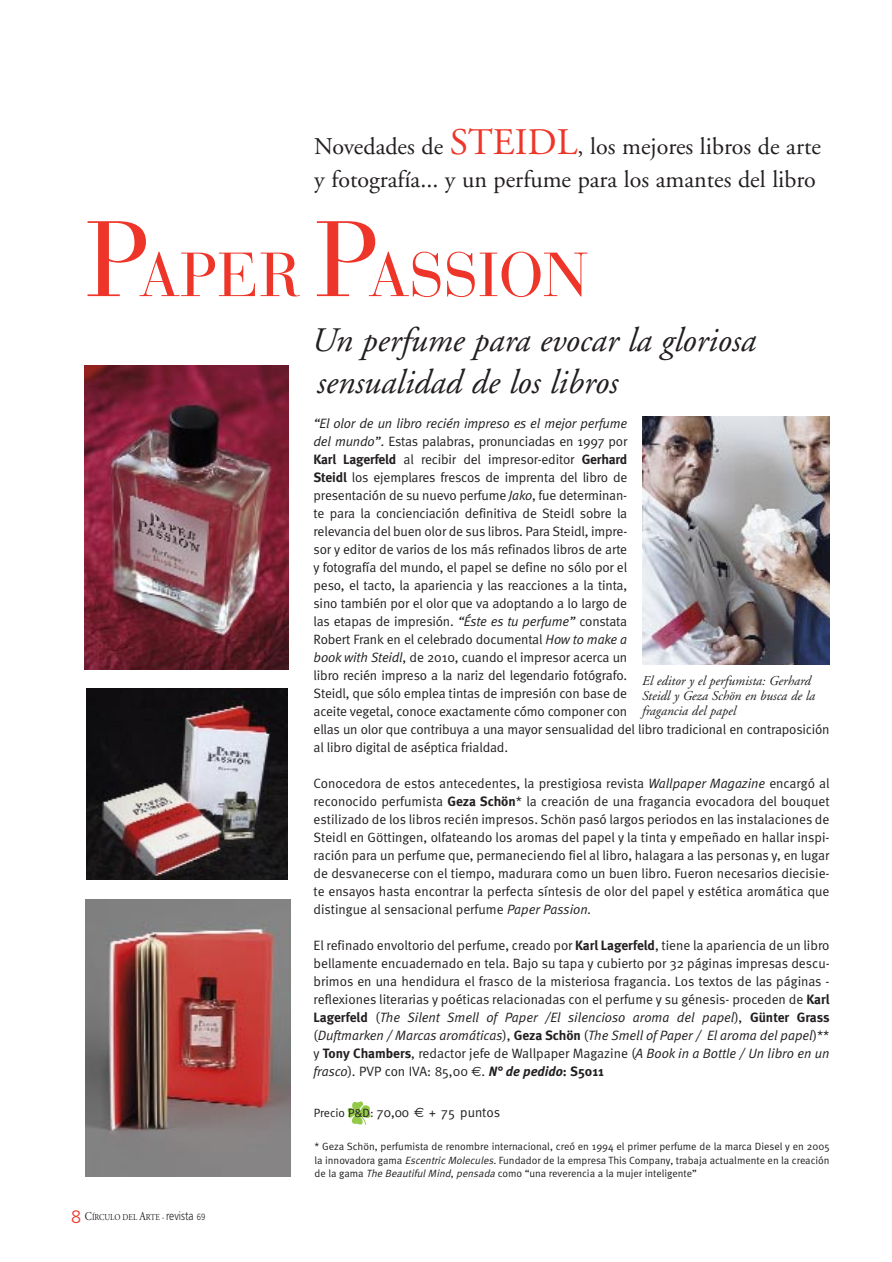
<style>
.page{position:relative;width:892px;height:1262px;background:#fff}
.page>*{position:absolute;margin:0;border:0;box-sizing:border-box;transform-origin:0 0}
.t1{font:61.65px "Bauer Bodoni";color:#ee3529}
.t2{font:italic 34.35px/42px "Adobe Garamond";color:#231f20}
.t3{font:24px/32.8px "Adobe Garamond";color:#231f20}
.t4{font:13.5px/18px "Meta Normal";letter-spacing:-.01em;color:#231f20;text-align:justify}
.t5{font:italic 13.5px/15px "Adobe Garamond";color:#231f20}
.t6{font:13.5px "Meta Normal";color:#231f20}
.t7{font:10.5px/13.5px "Meta Normal";color:#231f20;text-align:justify}
.t8{font:9px "Adobe Garamond";color:#231f20;scale:.85 1}
.s1{font-size:37.5px;color:#ee3529}
.s2{font-size:106.35px}
.s3{font-style:italic}
.s4{font-family:"Meta";font-weight:700}
.s5{font-family:"Euro Sans"}
.s6{font-family:"Meta";font-weight:700;font-style:italic}
.s7{font-size:12px}
.s8{font-family:"Frutiger";font-weight:300;font-size:18px;color:#ee3529}
.s9{font-weight:600}
.s10{font-family:"Frutiger";font-weight:300;font-size:12px}
.s11{font-family:"Frutiger";font-weight:300}
</style>
<div class="page">
<img style="left:87px;top:688px;width:201px;height:191px">
<img style="left:86px;top:899px;width:204px;height:277px">
<img style="left:85px;top:365px;width:203px;height:304px">
<img style="left:642px;top:416px;width:187px;height:248px">
<img style="left:347px;top:1101px;width:24px;height:24px">
<h3 class="t3" style="left:314px;top:133px;width:508px">Novedades de <span class="s1">STEIDL</span>, los mejores libros de arte y fotografía... y un perfume para los amantes del libro</h3>
<h1 class="t1" style="left:86px;top:251px;width:503px"><span class="s2">P</span>APER <span class="s2">P</span>ASSION</h1>
<h2 class="t2" style="left:311px;top:322px;width:446px">Un perfume para evocar la gloriosa sensualidad de los libros</h2>
<p class="t4" style="left:313px;top:415px;width:517px;text-align:left"><span class="s3">“El olor de un libro recién impreso es el mejor perfume<br>del mundo”</span><span class="s3">.</span> Estas palabras, pronunciadas en 1997 por<br><span class="s4">Karl Lagerfeld</span> al recibir del impresor-editor <span class="s4">Gerhard<br>Steidl</span> los ejemplares frescos de imprenta del libro de<br>presentación de su nuevo perfume <span class="s3">Jako</span>, fue determinan-<br>te para la concienciación definitiva de Steidl sobre la<br>relevancia del buen olor de sus libros. Para Steidl, impre-<br>sor y editor de varios de los más refinados libros de arte<br>y fotografía del mundo, el papel se define no sólo por el<br>peso, el tacto, la apariencia y las reacciones a la tinta,<br>sino también por el olor que va adoptando a lo largo de<br>las etapas de impresión. <span class="s3">“Éste es tu perfume”</span> constata<br>Robert Frank en el celebrado documental <span class="s3">How to make a<br>book with Steidl</span>, de 2010, cuando el impresor acerca un<br>libro recién impreso a la nariz del legendario fotógrafo.<br>Steidl, que sólo emplea tintas de impresión con base de<br>aceite vegetal, conoce exactamente cómo componer con<br>ellas un olor que contribuya a una mayor sensualidad del libro tradicional en contraposición al libro digital de aséptica frialdad.</p>
<p class="t4" style="left:313px;top:775px;width:517px">Conocedora de estos antecedentes, la prestigiosa revista <span class="s3">Wallpaper Magazine</span> encargó al reconocido perfumista <span class="s4">Geza Schön</span>* la creación de una fragancia evocadora del bouquet estilizado de los libros recién impresos. Schön pasó largos periodos en las instalaciones de Steidl en Göttingen, olfateando los aromas del papel y la tinta y empeñado en hallar inspi&shy;ración para un perfume que, permaneciendo fiel al libro, halagara a las personas y, en lugar de desvanecerse con el tiempo, madurara como un buen libro. Fueron necesarios diecisie&shy;te ensayos hasta encontrar la perfecta síntesis de olor del papel y estética aromática que distingue al sensacional perfume <span class="s3">Paper Passion.</span></p>
<p class="t4" style="left:313px;top:937px;width:517px">El refinado envoltorio del perfume, creado por <span class="s4">Karl Lagerfeld</span>, tiene la apariencia de un libro bellamente encuadernado en tela. Bajo su tapa y cubierto por 32 páginas impresas descu&shy;brimos en una hendidura el frasco de la misteriosa fragancia. Los textos de las páginas - reflexiones literarias y poéticas relacionadas con el perfume y su génesis- proceden de <span class="s4">Karl Lagerfeld</span> (<span class="s3">The Silent Smell of Paper /El silencioso aroma del papel</span>), <span class="s4">Günter Grass </span>(<span class="s3">Duftmarken / Marcas aromáticas</span>), <span class="s4">Geza Schön</span> (<span class="s3">The Smell of Paper / El aroma del papel</span>)** y <span class="s4">Tony Chambers</span>, redactor jefe de Wallpaper Magazine (<span class="s3">A Book in a Bottle / Un libro en un frasco</span>). PVP con IVA: 85,00 <span class="s5">€</span>. <span class="s6">N° de pedido</span><span class="s4">: S5011</span></p>
<p class="t5" style="left:642px;top:674px;width:174px">El editor y el perfumista: Gerhard<br>Steidl y Geza Schön en busca de la fragancia del papel</p>
<p class="t6" style="left:313px;top:1107px;width:188px"><span class="s7">Precio P&amp;D:</span> 70,00 <span class="s5">€</span> + 75 puntos</p>
<p class="t8" style="left:71px;top:1213px;width:159px"><span class="s8">8</span> <span class="s7">C</span>ÍRCULO DEL <span class="s7">A</span>RTE <span class="s9">·</span> <span class="s10">revista</span> <span class="s11">69</span></p>
<p class="t7" style="left:314px;top:1140px;width:516px">* Geza Schön, perfumista de renombre internacional, creó en 1994 el primer perfume de la marca Diesel y en 2005 la innovadora gama <span class="s3">Escentric Molecules.</span>Fundador de la empresa This Company, trabaja actualmente en la creación de la gama <span class="s3">The BeautifulMind</span>, <span class="s3">pensada</span> como “una reverencia a la mujer inteligente”</p>
</div>
